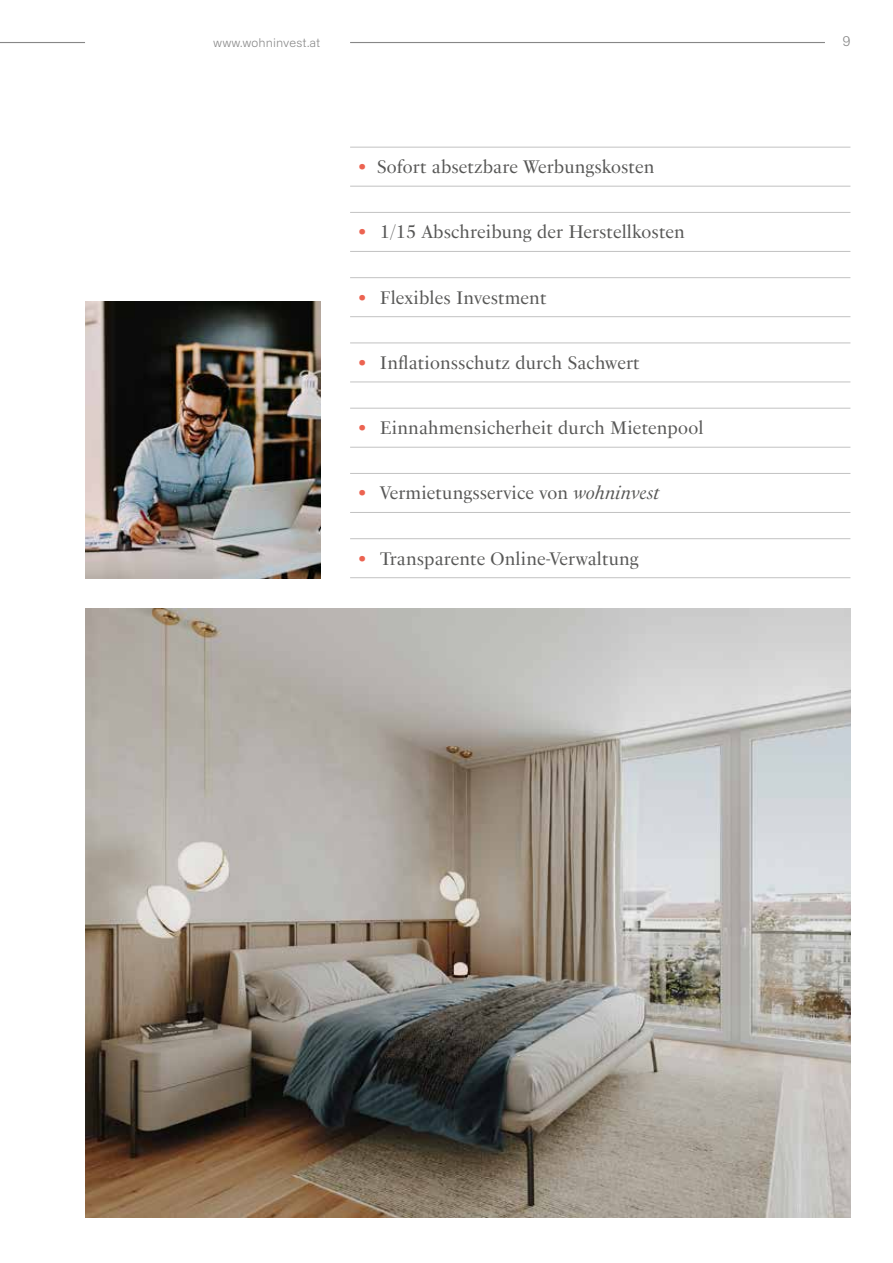
<style>
.page{position:relative;width:893px;height:1263px;background:#fff}
.page>*{position:absolute;margin:0;border:0;box-sizing:border-box;transform-origin:0 0}
.t1{font:18px "PS Fournier Pro";letter-spacing:.01em;color:#575756}
.t2{font:300 13.5px "Alliance No.2";color:#878787}
.t3{font:300 12px "Alliance No.2";letter-spacing:.01em;color:#878787}
.s1{font-weight:700;color:#ec6351}
.s2{font-style:italic}
</style>
<div class="page">
<hr style="left:0;top:42px;width:85px;height:1px;background:#878787">
<hr style="left:350px;top:42px;width:475px;height:1px;background:#878787">
<hr style="left:350px;top:147px;width:500px;height:1px;background:#c2c2c2">
<hr style="left:350px;top:186px;width:500px;height:1px;background:#c2c2c2">
<hr style="left:350px;top:212px;width:500px;height:1px;background:#c2c2c2">
<hr style="left:350px;top:251px;width:500px;height:1px;background:#c2c2c2">
<hr style="left:350px;top:277px;width:500px;height:1px;background:#c2c2c2">
<hr style="left:350px;top:316px;width:500px;height:1px;background:#c2c2c2">
<hr style="left:350px;top:343px;width:500px;height:1px;background:#c2c2c2">
<hr style="left:350px;top:382px;width:500px;height:1px;background:#c2c2c2">
<hr style="left:350px;top:408px;width:500px;height:1px;background:#c2c2c2">
<hr style="left:350px;top:447px;width:500px;height:1px;background:#c2c2c2">
<hr style="left:350px;top:473px;width:500px;height:1px;background:#c2c2c2">
<hr style="left:350px;top:512px;width:500px;height:1px;background:#c2c2c2">
<hr style="left:350px;top:538px;width:500px;height:1px;background:#c2c2c2">
<hr style="left:350px;top:577px;width:500px;height:1px;background:#c2c2c2">
<img style="left:85px;top:608px;width:765px;height:609px">
<img style="left:85px;top:302px;width:235px;height:276px">
<p class="t3" style="left:213px;top:35px;width:109px">www.wohninvest.at</p>
<p class="t2" style="left:842px;top:33px;width:10px">9</p>
<p class="t1" style="left:359px;top:154px;width:297px"><span class="s1">•</span> Sofort absetzbare Werbungskosten</p>
<p class="t1" style="left:359px;top:219px;width:328px"><span class="s1">•</span> 1/15 Abschreibung der Herstellkosten</p>
<p class="t1" style="left:359px;top:285px;width:189px"><span class="s1">•</span> Flexibles Investment</p>
<p class="t1" style="left:359px;top:350px;width:283px"><span class="s1">•</span> Inflationsschutz durch Sachwert</p>
<p class="t1" style="left:359px;top:415px;width:346px"><span class="s1">•</span> Einnahmensicherheit durch Mietenpool</p>
<p class="t1" style="left:359px;top:480px;width:302px"><span class="s1">•</span> Vermietungsservice von <span class="s2">wohninvest</span></p>
<p class="t1" style="left:359px;top:546px;width:282px"><span class="s1">•</span> Transparente Online-Verwaltung</p>
</div>
